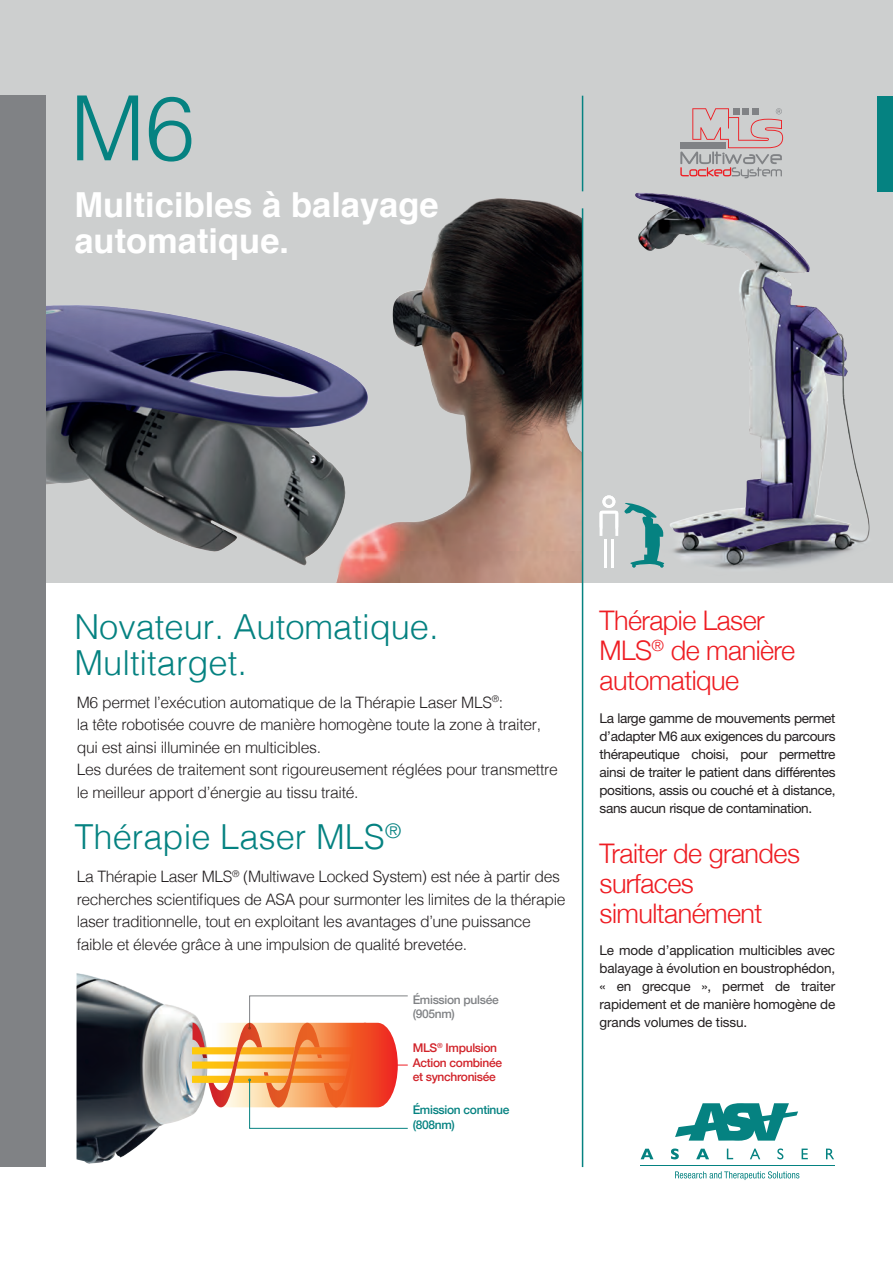
<style>
.page{position:relative;width:893px;height:1263px;background:#fff}
.page>*{position:absolute;margin:0;border:0;box-sizing:border-box;transform-origin:0 0}
.t1{font:300 90px "Helvetica";color:#058281}
.t2{font:300 34.5px/36px "Helvetica";color:#058281}
.t3{font:700 34.5px/36px "Helvetica";color:#fff}
.t4{font:300 27px/30px "Helvetica Neue";letter-spacing:-.02em;color:#ee1d23}
.t5{font:300 15.75px/22.5px "Helvetica";letter-spacing:-.02em;color:#231f20}
.t6{font:13.5px/18px "Helvetica Neue";letter-spacing:-.025em;color:#231f20;text-align:justify}
.t7{font:500 12px/14.4px "Helvetica Neue";letter-spacing:-.025em;color:#d1232a}
.t8{font:500 12px/14.4px "Helvetica Neue";letter-spacing:-.025em;color:#058281}
.t9{font:500 12px/14.4px "Helvetica Neue";letter-spacing:-.025em;color:#808285}
</style>
<div class="page">
<img style="left:77px;top:973px;width:115px;height:190px">
<div style="left:0;top:0;width:893px;height:583px;background:#cdcfcf"></div>
<img style="left:45px;top:182px;width:538px;height:401px">
<img style="left:635px;top:183px;width:243px;height:386px">
<div style="left:0;top:96px;width:45px;height:1071px;background:#808285"></div>
<svg style="left:624px;top:503px;width:40px;height:65px"></svg>
<hr style="left:604px;top:539px;width:3px;height:28px;background:#fff">
<hr style="left:611px;top:539px;width:3px;height:28px;background:#fff">
<svg style="left:600px;top:495px;width:18px;height:41px"></svg>
<div style="left:878px;top:96px;width:15px;height:96px;background:#058281"></div>
<svg style="left:680px;top:108px;width:103px;height:70px"></svg>
<svg style="left:675px;top:1171px;width:124px;height:9px"></svg>
<svg style="left:641px;top:1148px;width:193px;height:11px"></svg>
<svg style="left:675px;top:1103px;width:123px;height:38px"></svg>
<hr style="left:640px;top:1165px;width:194px;height:1px;background:#058281">
<hr style="left:582px;top:208px;width:1px;height:959px;background:#058281">
<hr style="left:582px;top:96px;width:1px;height:95px;background:#058281">
<svg style="left:192px;top:995px;width:216px;height:134px"></svg>
<h1 class="t1" style="left:70px;top:52px;width:127px">M6</h1>
<h2 class="t3" style="left:74px;top:188px;width:366px">Multicibles à balayage automatique.</h2>
<h2 class="t2" style="left:74px;top:606px;width:366px">Novateur. Automatique.<br>Multitarget.</h2>
<p class="t5" style="left:77px;top:690px;width:483px">M6 permet l’exécution automatique de la Thérapie Laser MLS<sup>®</sup>:<br>la tête robotisée couvre de manière homogène toute la zone à traiter, qui est ainsi illuminée en multicibles.<br>Les durées de traitement sont rigoureusement réglées pour transmettre le meilleur apport d’énergie au tissu traité.</p>
<h2 class="t2" style="left:74px;top:817px;width:328px">Thérapie Laser MLS<sup>®</sup></h2>
<p class="t5" style="left:77px;top:864px;width:490px">La Thérapie Laser MLS<sup>®</sup> (Multiwave Locked System) est née à partir des recherches scientifiques de ASA pour surmonter les limites de la thérapie laser traditionnelle, tout en exploitant les avantages d’une puissance faible et élevée grâce à une impulsion de qualité brevetée.</p>
<p class="t9" style="left:413px;top:991px;width:88px">Émission pulsée (905nm)</p>
<p class="t7" style="left:413px;top:1040px;width:91px">MLS<sup>®</sup> Impulsion<br>Action combinée et synchronisée</p>
<p class="t8" style="left:413px;top:1102px;width:98px">Émission continue (808nm)</p>
<h3 class="t4" style="left:600px;top:604px;width:197px">Thérapie Laser<br>MLS<sup>®</sup> de manière automatique</h3>
<p class="t6" style="left:600px;top:709px;width:238px">La large gamme de mouvements permet d’adapter M6 aux exigences du parcours thérapeutique choisi, pour permettre ainsi de traiter le patient dans différentes positions, assis ou couché et à distance, sans aucun risque de contamination.</p>
<h3 class="t4" style="left:600px;top:836px;width:202px">Traiter de grandes surfaces simultanément</h3>
<p class="t6" style="left:600px;top:941px;width:237px">Le mode d’application multicibles avec balayage à évolution en boustrophédon, « en grecque », permet de traiter rapidement et de manière homogène de grands volumes de tissu.</p>
</div>
